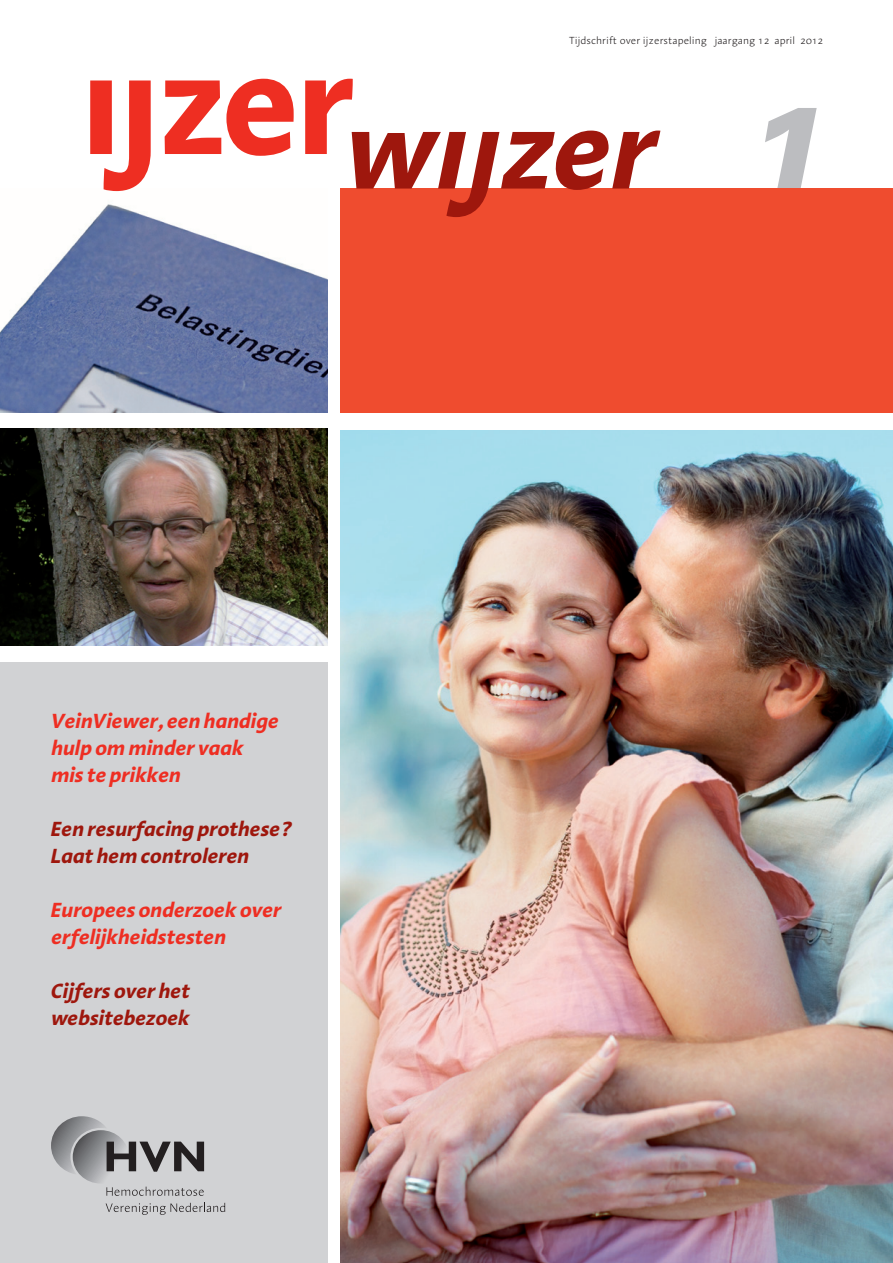
<style>
.page{position:relative;width:893px;height:1263px;background:#fff}
.page>*{position:absolute;margin:0;border:0;box-sizing:border-box;transform-origin:0 0}
.t1{font:italic 700 157.5px "Linotype Aroma";color:#bcbdc0}
.t2{font:italic 700 115.5px "Linotype Aroma";letter-spacing:.005em;color:#9e170d}
.t3{font:italic 700 21px/27px "Linotype Aroma";letter-spacing:-.01em;color:#ee2e22}
.t4{font:italic 700 21px/27px "Linotype Aroma";letter-spacing:-.01em;color:#9e170d}
.t5{font:300 10.5px "Linotype Aroma";color:#231f20}
</style>
<div class="page">
<img style="left:0;top:204px;width:327px;height:209px">
<div style="left:340px;top:189px;width:553px;height:224px;background:#ef4c2f"></div>
<div style="left:0;top:663px;width:327px;height:600px;background:#d1d2d4"></div>
<svg style="left:51px;top:1116px;width:153px;height:80px"></svg>
<svg style="left:106px;top:1203px;width:119px;height:12px"></svg>
<img style="left:0;top:429px;width:327px;height:216px">
<img style="left:340px;top:430px;width:553px;height:833px">
<p class="t5" style="left:569px;top:34px;width:256px">Tijdschrift over ijzerstapeling jaargang 12 april 2012</p>
<h2 class="t2" style="left:80px;top:72px;width:578px"><sup>ijzer</sup>wijzer</h2>
<h1 class="t1" style="left:737px;top:30px;width:88px">1</h1>
<p class="t3" style="left:51px;top:706px;width:229px">VeinViewer, een handige hulp om minder vaak mis te prikken</p>
<p class="t4" style="left:51px;top:814px;width:241px">Een resurfacing prothese?<br>Laat hem controleren</p>
<p class="t3" style="left:51px;top:895px;width:232px">Europees onderzoek over erfelijkheidstesten</p>
<p class="t4" style="left:51px;top:976px;width:140px">Cijfers over het websitebezoek</p>
</div>
